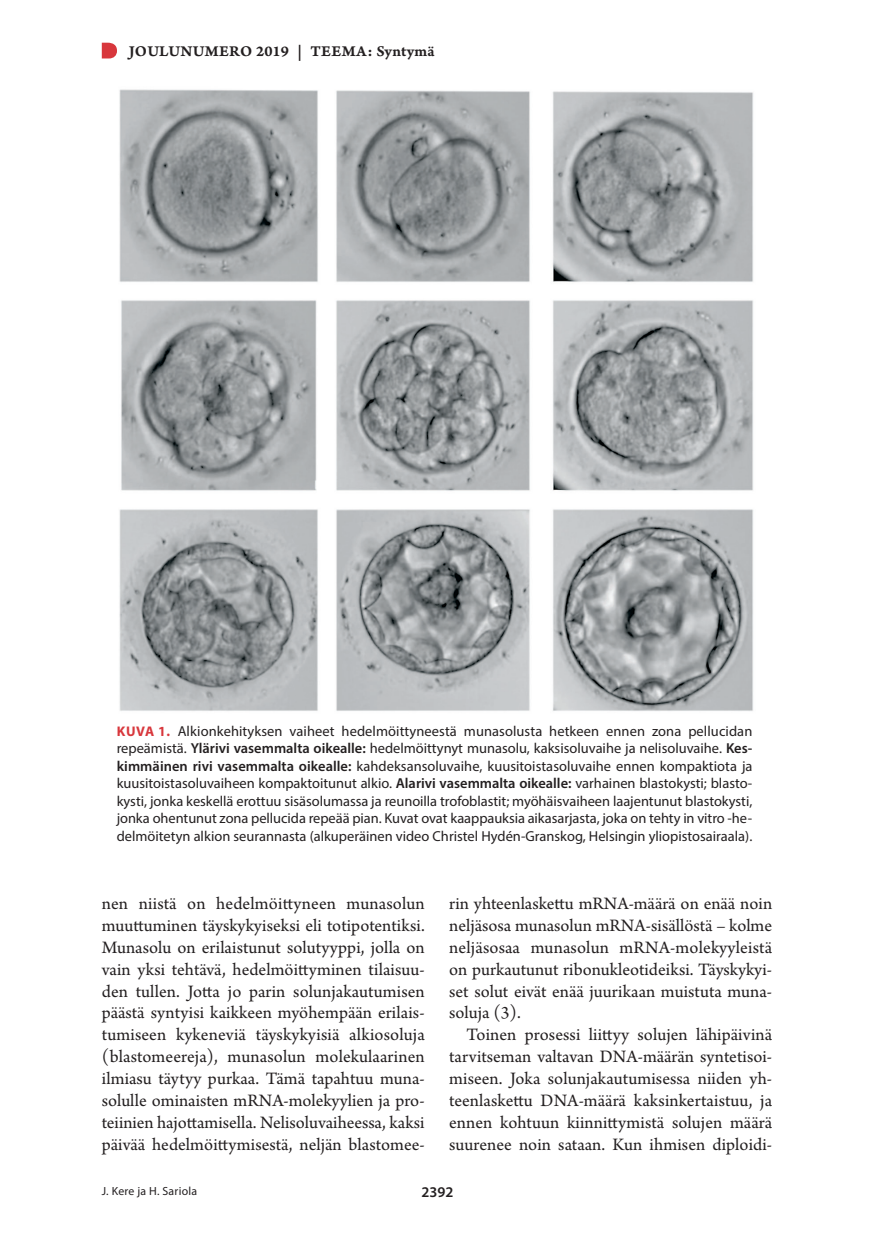
<style>
.page{position:relative;width:874px;height:1241px;background:#fff}
.page>*{position:absolute;margin:0;border:0;box-sizing:border-box;transform-origin:0 0}
.l_ei_sis{font:18.38px/21.9px "Arno Pro";color:#231f20;text-align:justify}
.vinj{font:15.75px "Arno Pro Smbd Caption";letter-spacing:.015em;color:#231f20}
.t1{font:600 14.88px "Myriad Pro";color:#231f20}
.kt{font:14.35px/17.5px "Myriad Pro";color:#231f20;text-align:justify}
.Ala{font:11.9px "Myriad Pro";letter-spacing:.02em;color:#231f20}
.s1{font-weight:700;font-size:14px;color:#d8373c}
.s2{font-weight:600}
</style>
<div class="page">
<img style="left:119px;top:89px;width:635px;height:622px">
<svg style="left:102px;top:43px;width:15px;height:15px"></svg>
<p class="vinj" style="left:129px;top:42px;width:307px">JOULUNUMERO 2019 | TEEMA: Syntymä</p>
<p class="kt" style="left:117px;top:721px;width:637px"><span class="s1">KUVA 1.</span> Alkionkehityksen vaiheet hedelmöittyneestä munasolusta hetkeen ennen zona pellucidan repeämistä. <span class="s2">Ylärivi vasemmalta oikealle:</span> hedelmöittynyt munasolu, kaksisoluvaihe ja nelisoluvaihe. <span class="s2">Kes&shy;kimmäinen rivi vasemmalta oikealle:</span> kahdeksansoluvaihe, kuusitoistasoluvaihe ennen kompaktiota ja kuusitoistasoluvaiheen kompaktoitunut alkio. <span class="s2">Alarivi vasemmalta oikealle:</span> varhainen blastokysti; blasto‑ kysti, jonka keskellä erottuu sisäsolumassa ja reunoilla trofoblastit; myöhäisvaiheen laajentunut blastokysti, jonka ohentunut zona pellucida repeää pian. Kuvat ovat kaappauksia aikasarjasta, joka on tehty in vitro ‑he‑ delmöitetyn alkion seurannasta (alkuperäinen video Christel Hydén-Granskog, Helsingin yliopistosairaala).</p>
<p class="l_ei_sis" style="left:102px;top:893px;width:324px">nen niistä on hedelmöittyneen munasolun muuttuminen täyskykyiseksi eli totipotentiksi.<br>Munasolu on erilaistunut solutyyppi, jolla on vain yksi tehtävä, hedelmöittyminen tilaisuu&shy;den tullen. Jotta jo parin solunjakautumisen päästä syntyisi kaikkeen myöhempään erilais&shy;tumiseen kykeneviä täyskykyisiä alkiosoluja (blastomeereja), munasolun molekulaarinen ilmiasu täytyy purkaa. Tämä tapahtuu muna&shy;solulle ominaisten mRNA-molekyylien ja pro&shy;teiinien hajottamisella. Nelisoluvaiheessa, kaksi päivää hedelmöittymisestä, neljän blastomee-</p>
<p class="l_ei_sis" style="left:449px;top:893px;width:324px">rin yhteenlaskettu mRNA-määrä on enää noin neljäsosa munasolun mRNA-sisällöstä – kolme neljäsosaa munasolun mRNA-molekyyleistä on purkautunut ribonukleotideiksi. Täyskykyi&shy;set solut eivät enää juurikaan muistuta muna&shy;soluja (3).</p>
<p class="l_ei_sis" style="left:449px;top:1024px;width:324px;text-indent:17px">Toinen prosessi liittyy solujen lähipäivinä tarvitseman valtavan DNA-määrän syntetisoi&shy;miseen. Joka solunjakautumisessa niiden yh&shy;teenlaskettu DNA-määrä kaksinkertaistuu, ja ennen kohtuun kiinnittymistä solujen määrä suurenee noin sataan. Kun ihmisen diploidi-</p>
<p class="Ala" style="left:102px;top:1183px;width:97px">J. Kere ja H. Sariola</p>
<p class="t1" style="left:421px;top:1182px;width:33px">2392</p>
</div>
